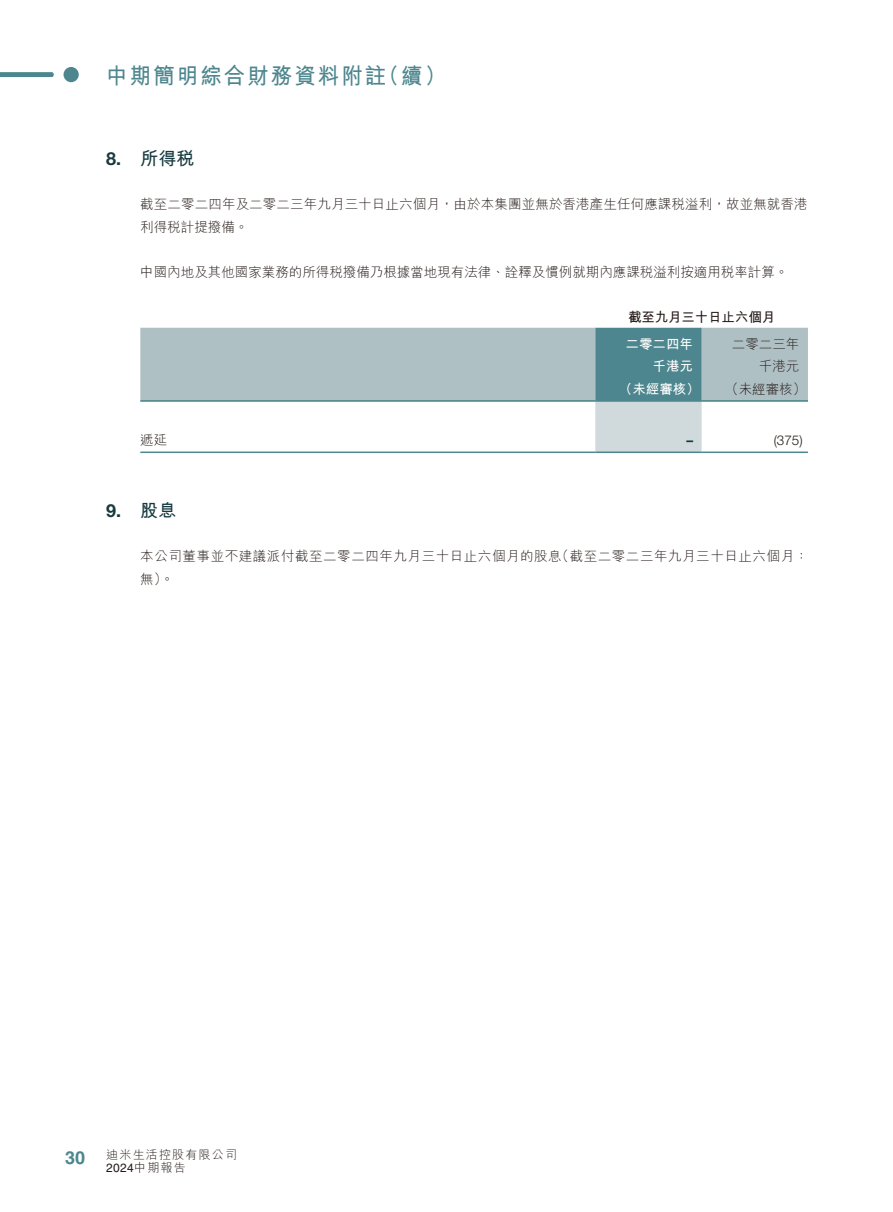
<style>
.page{position:relative;width:893px;height:1212px;background:#fff}
.page>*{position:absolute;margin:0;border:0;box-sizing:border-box;transform-origin:0 0}
.t1{font:700 22.5px "M Hei HK";letter-spacing:.1em;color:#4d868e;scale:.95 1}
.t2{font:700 18px "M Hei HK";color:#163a3f}
.t3{font:700 18px "Helvetica Neue LT Std";color:#163a3f}
.t4{font:700 18px "Helvetica LT Std";color:#4d868e}
.t5{font:300 13.5px/22.5px "M Hei HK";letter-spacing:.01em;color:#231916}
.t6{font:300 13.5px/22.5px "M Hei HK";letter-spacing:.04em;color:#231916}
.t7{font:700 13.5px "M Hei HK";color:#fff}
.t8{font:700 13.5px "M Hei HK";letter-spacing:-.01em;color:#231916}
.t9{font:300 13.5px "Helvetica Neue LT Std";color:#231916}
.t10{font:700 13.5px "Helvetica Neue LT Std";color:#163a3f}
.t11{font:300 12px "M Hei HK";letter-spacing:.1em;color:#231916}
.t12{font:12px "Helvetica LT Std";color:#231916}
.s1{font-family:"Helvetica Neue LT Std"}
.s2{font-family:"M Hei HK"}
.s3{font-family:"M Hei HK";font-weight:300}
</style>
<div class="page">
<div style="left:64px;top:67px;width:15px;height:15px;background:#4d868e;border-radius:50%"></div>
<svg style="left:0;top:72px;width:54px;height:5px"></svg>
<div style="left:140px;top:328px;width:668px;height:72px;background:#afc0c4"></div>
<svg style="left:595px;top:328px;width:107px;height:123px;background:#82a8ae"></svg>
<hr style="left:140px;top:400px;width:455px;height:2px;background:#4d868e">
<hr style="left:595px;top:400px;width:107px;height:2px;background:#4d868e">
<hr style="left:702px;top:400px;width:106px;height:2px;background:#4d868e">
<hr style="left:140px;top:451px;width:455px;height:2px;background:#4d868e">
<hr style="left:595px;top:451px;width:107px;height:2px;background:#4d868e">
<hr style="left:702px;top:451px;width:106px;height:2px;background:#4d868e">
<h1 class="t1" style="left:106px;top:59px;width:359px">中期簡明綜合財務資料附註（續）</h1>
<h2 class="t2" style="left:106px;top:145px;width:90px"><span class="s1">8.</span> 所得稅</h2>
<p class="t5" style="left:140px;top:193px;width:669px">截至二零二四年及二零二三年九月三十日止六個月，由於本集團並無於香港產生任何應課稅溢利，故並無就香港利得稅計提撥備。</p>
<p class="t5" style="left:140px;top:260px;width:649px">中國內地及其他國家業務的所得稅撥備乃根據當地現有法律、詮釋及慣例就期內應課稅溢利按適用稅率計算。</p>
<p class="t8" style="left:628px;top:307px;width:149px">截至九月三十日止六個月</p>
<p class="t7" style="left:626px;top:334px;width:69px">二零二四年</p>
<p class="t5" style="left:732px;top:332px;width:69px">二零二三年</p>
<p class="t7" style="left:653px;top:356px;width:42px">千港元</p>
<p class="t5" style="left:759px;top:355px;width:42px">千港元</p>
<p class="t7" style="left:619px;top:379px;width:82px">（未經審核）</p>
<p class="t5" style="left:725px;top:377px;width:82px">（未經審核）</p>
<p class="t5" style="left:140px;top:428px;width:28px">遞延</p>
<p class="t10" style="left:686px;top:432px;width:8px">–</p>
<p class="t9" style="left:774px;top:432px;width:31px">(375)</p>
<h2 class="t3" style="left:106px;top:499px;width:72px">9. <span class="s2">股息</span></h2>
<p class="t6" style="left:140px;top:545px;width:669px">本公司董事並不建議派付截至二零二四年九月三十日止六個月的股息（截至二零二三年九月三十日止六個月：無）。</p>
<h2 class="t4" style="left:65px;top:1146px;width:22px">30</h2>
<p class="t11" style="left:106px;top:1148px;width:132px">迪米生活控股有限公司</p>
<p class="t12" style="left:106px;top:1161px;width:81px">2024<span class="s3">中期報告</span></p>
</div>
